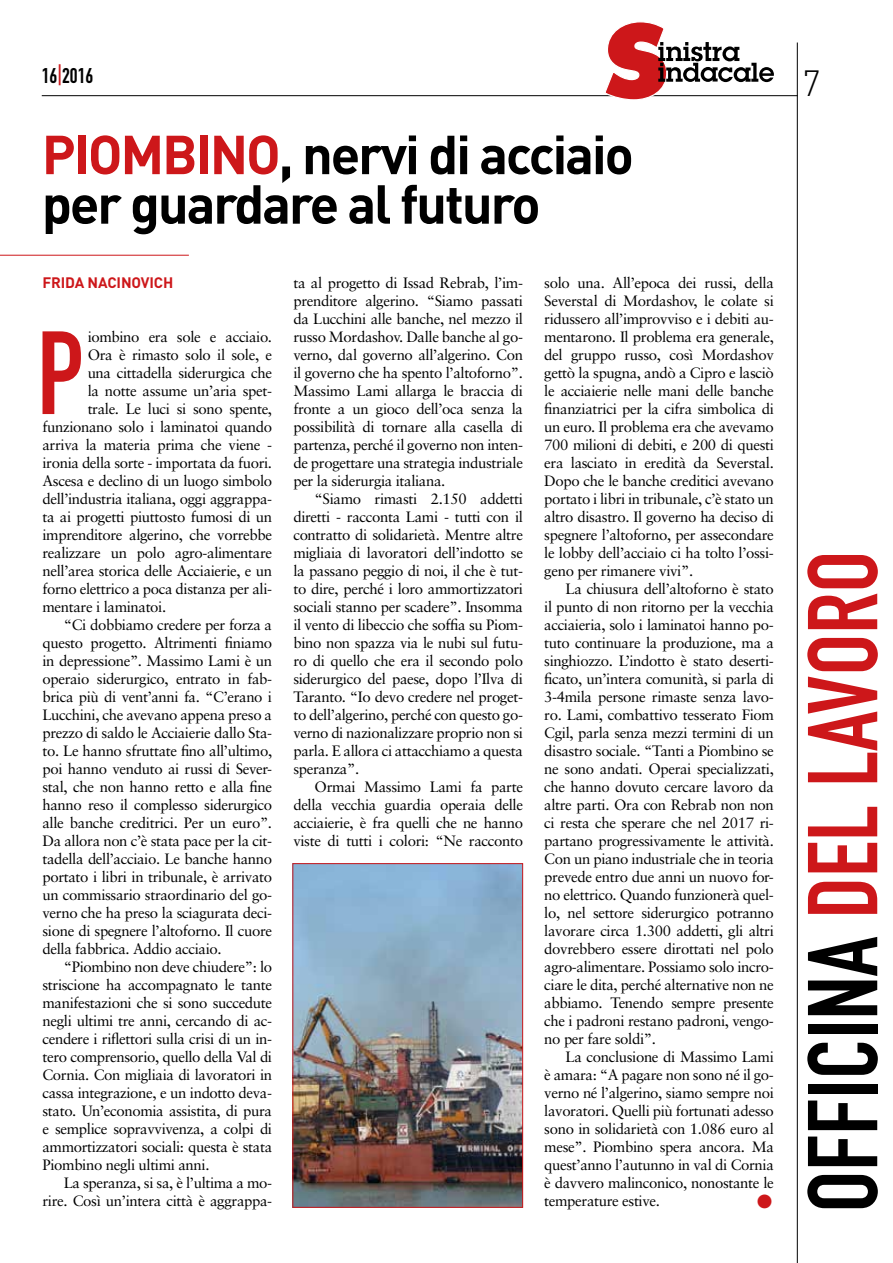
<style>
.page{position:relative;width:893px;height:1263px;background:#fff}
.page>*{position:absolute;margin:0;border:0;box-sizing:border-box;transform-origin:0 0}
.t1{font:116.1px "DIN Engschrift Std";color:#cd171a}
.t2{font:97.35px "DIN Engschrift Std";color:#cd171a}
.t3{font:700 54px/49.5px "DIN";letter-spacing:-.04em;color:#000}
.t4{font:300 36px "DIN";color:#000}
.t5{font:21px "DIN Engschrift Std";color:#000}
.t6{font:15px/18px "Sabon";letter-spacing:-.025em;color:#000;text-align:justify}
.t7{font:700 15px "DIN";letter-spacing:-.01em;color:#cd171a}
.t8{font:15px "Zapf Dingbats IT Cby BT";color:#cd171a}
.s1{color:#cd171a}
.s2{color:#000}
</style>
<div class="page">
<hr style="left:42px;top:95px;width:756px;height:1px;background:#000">
<svg style="left:603px;top:22px;width:171px;height:78px"></svg>
<hr style="left:797px;top:43px;width:1px;height:1220px;background:#000">
<img style="left:294px;top:865px;width:227px;height:341px">
<div style="left:292px;top:863px;width:231px;height:345px;border:1px solid #cd171a"></div>
<hr style="left:0;top:255px;width:189px;height:1px;background:#cd171a">
<h3 class="t5" style="left:42px;top:63px;width:53px">16<span class="s1">|</span>2016</h3>
<h3 class="t4" style="left:802px;top:61px;width:20px">7</h3>
<h3 class="t3" style="left:42px;top:128px;width:594px"><span class="s1">PIOMBINO</span>, nervi di acciaio per guardare al futuro</h3>
<p class="t7" style="left:43px;top:273px;width:132px">FRIDA NACINOVICH</p>
<h1 class="t1" style="left:37px;top:305px;width:49px">P</h1>
<p class="t6" style="left:88px;top:328px;width:186px">iombino era sole e acciaio.</p>
<p class="t6" style="left:88px;top:346px;width:186px">Ora è rimasto solo il sole, e</p>
<p class="t6" style="left:88px;top:364px;width:186px">una cittadella siderurgica che</p>
<p class="t6" style="left:88px;top:382px;width:186px">la notte assume un’aria spet-</p>
<p class="t6" style="left:88px;top:400px;width:186px">trale. Le luci si sono spente,</p>
<p class="t6" style="left:43px;top:418px;width:231px">funzionano solo i laminatoi quando</p>
<p class="t6" style="left:43px;top:436px;width:231px">arriva la materia prima che viene -</p>
<p class="t6" style="left:43px;top:454px;width:231px">ironia della sorte - importata da fuori.</p>
<p class="t6" style="left:43px;top:472px;width:231px">Ascesa e declino di un luogo simbolo</p>
<p class="t6" style="left:43px;top:490px;width:231px">dell’industria italiana, oggi aggrappa-</p>
<p class="t6" style="left:43px;top:508px;width:231px">ta ai progetti piuttosto fumosi di un</p>
<p class="t6" style="left:43px;top:526px;width:231px">imprenditore algerino, che vorrebbe</p>
<p class="t6" style="left:43px;top:544px;width:231px">realizzare un polo agro-alimentare</p>
<p class="t6" style="left:43px;top:562px;width:231px">nell’area storica delle Acciaierie, e un</p>
<p class="t6" style="left:43px;top:580px;width:231px">forno elettrico a poca distanza per ali-</p>
<p class="t6" style="left:43px;top:598px;width:125px">mentare i laminatoi.</p>
<p class="t6" style="left:64px;top:616px;width:210px">“Ci dobbiamo credere per forza a</p>
<p class="t6" style="left:43px;top:634px;width:231px">questo progetto. Altrimenti finiamo</p>
<p class="t6" style="left:43px;top:652px;width:231px">in depressione”. Massimo Lami è un</p>
<p class="t6" style="left:43px;top:670px;width:231px">operaio siderurgico, entrato in fab-</p>
<p class="t6" style="left:43px;top:688px;width:231px">brica più di vent’anni fa. “C’erano i</p>
<p class="t6" style="left:43px;top:706px;width:231px">Lucchini, che avevano appena preso a</p>
<p class="t6" style="left:43px;top:724px;width:231px">prezzo di saldo le Acciaierie dallo Sta-</p>
<p class="t6" style="left:43px;top:742px;width:231px">to. Le hanno sfruttate fino all’ultimo,</p>
<p class="t6" style="left:43px;top:760px;width:231px">poi hanno venduto ai russi di Sever-</p>
<p class="t6" style="left:43px;top:778px;width:231px">stal, che non hanno retto e alla fine</p>
<p class="t6" style="left:43px;top:796px;width:231px">hanno reso il complesso siderurgico</p>
<p class="t6" style="left:43px;top:814px;width:231px">alle banche creditrici. Per un euro”.</p>
<p class="t6" style="left:43px;top:832px;width:231px">Da allora non c’è stata pace per la cit-</p>
<p class="t6" style="left:43px;top:850px;width:231px">tadella dell’acciaio. Le banche hanno</p>
<p class="t6" style="left:43px;top:868px;width:231px">portato i libri in tribunale, è arrivato</p>
<p class="t6" style="left:43px;top:886px;width:231px">un commissario straordinario del go-</p>
<p class="t6" style="left:43px;top:904px;width:231px">verno che ha preso la sciagurata deci-</p>
<p class="t6" style="left:43px;top:922px;width:231px">sione di spegnere l’altoforno. Il cuore</p>
<p class="t6" style="left:43px;top:940px;width:181px">della fabbrica. Addio acciaio.</p>
<p class="t6" style="left:64px;top:958px;width:210px">“Piombino non deve chiudere”: lo</p>
<p class="t6" style="left:43px;top:976px;width:231px">striscione ha accompagnato le tante</p>
<p class="t6" style="left:43px;top:994px;width:231px">manifestazioni che si sono succedute</p>
<p class="t6" style="left:43px;top:1012px;width:231px">negli ultimi tre anni, cercando di ac-</p>
<p class="t6" style="left:43px;top:1030px;width:231px">cendere i riflettori sulla crisi di un in-</p>
<p class="t6" style="left:43px;top:1048px;width:231px">tero comprensorio, quello della Val di</p>
<p class="t6" style="left:43px;top:1066px;width:231px">Cornia. Con migliaia di lavoratori in</p>
<p class="t6" style="left:43px;top:1084px;width:231px">cassa integrazione, e un indotto deva-</p>
<p class="t6" style="left:43px;top:1102px;width:231px">stato. Un’economia assistita, di pura</p>
<p class="t6" style="left:43px;top:1120px;width:231px">e semplice sopravvivenza, a colpi di</p>
<p class="t6" style="left:43px;top:1138px;width:231px">ammortizzatori sociali: questa è stata</p>
<p class="t6" style="left:43px;top:1156px;width:168px">Piombino negli ultimi anni.</p>
<p class="t6" style="left:64px;top:1174px;width:210px">La speranza, si sa, è l’ultima a mo-</p>
<p class="t6" style="left:43px;top:1192px;width:231px">rire. Così un’intera città è aggrappa-</p>
<p class="t6" style="left:293px;top:274px;width:231px">ta al progetto di Issad Rebrab, l’im&shy;prenditore algerino. “Siamo passati da Lucchini alle banche, nel mezzo il russo Mordashov. Dalle banche al go&shy;verno, dal governo all’algerino. Con il governo che ha spento l’altoforno”.<br>Massimo Lami allarga le braccia di fronte a un gioco dell’oca senza la possibilità di tornare alla casella di partenza, perché il governo non inten&shy;de progettare una strategia industriale per la siderurgia italiana.</p>
<p class="t6" style="left:293px;top:490px;width:231px;text-indent:21px">“Siamo rimasti 2.150 addetti diretti - racconta Lami - tutti con il contratto di solidarietà. Mentre altre migliaia di lavoratori dell’indotto se la passano peggio di noi, il che è tut&shy;to dire, perché i loro ammortizzatori sociali stanno per scadere”. Insomma il vento di libeccio che soffia su Piom&shy;bino non spazza via le nubi sul futu&shy;ro di quello che era il secondo polo siderurgico del paese, dopo l’Ilva di Taranto. “Io devo credere nel proget&shy;to dell’algerino, perché con questo go&shy;verno di nazionalizzare proprio non si parla. E allora ci attacchiamo a questa speranza”.</p>
<p class="t6" style="left:293px;top:778px;width:231px;text-indent:21px">Ormai Massimo Lami fa parte della vecchia guardia operaia delle acciaierie, è fra quelli che ne hanno viste di tutti i colori: “Ne racconto</p>
<p class="t6" style="left:544px;top:274px;width:231px">solo una. All’epoca dei russi, della Severstal di Mordashov, le colate si ridussero all’improvviso e i debiti au&shy;mentarono. Il problema era generale, del gruppo russo, così Mordashov gettò la spugna, andò a Cipro e lasciò le acciaierie nelle mani delle banche finanziatrici per la cifra simbolica di un euro. Il problema era che avevamo 700 milioni di debiti, e 200 di questi era lasciato in eredità da Severstal.<br>Dopo che le banche creditici avevano portato i libri in tribunale, c’è stato un altro disastro. Il governo ha deciso di spegnere l’altoforno, per assecondare le lobby dell’acciaio ci ha tolto l’ossi&shy;geno per rimanere vivi”.</p>
<p class="t6" style="left:544px;top:580px;width:231px;text-indent:21px">La chiusura dell’altoforno è stato il punto di non ritorno per la vecchia acciaieria, solo i laminatoi hanno po&shy;tuto continuare la produzione, ma a singhiozzo. L’indotto è stato deserti&shy;ficato, un’intera comunità, si parla di 3-4mila persone rimaste senza lavo&shy;ro. Lami, combattivo tesserato Fiom Cgil, parla senza mezzi termini di un disastro sociale. “Tanti a Piombino se ne sono andati. Operai specializzati, che hanno dovuto cercare lavoro da altre parti. Ora con Rebrab non non ci resta che sperare che nel 2017 ri&shy;partano progressivamente le attività.<br>Con un piano industriale che in teoria prevede entro due anni un nuovo for&shy;no elettrico. Quando funzionerà quel&shy;lo, nel settore siderurgico potranno lavorare circa 1.300 addetti, gli altri dovrebbero essere dirottati nel polo agro-alimentare. Possiamo solo incro&shy;ciare le dita, perché alternative non ne abbiamo. Tenendo sempre presente che i padroni restano padroni, vengo&shy;no per fare soldi”.</p>
<p class="t6" style="left:544px;top:1048px;width:231px;text-indent:21px">La conclusione di Massimo Lami è amara: “A pagare non sono né il go&shy;verno né l’algerino, siamo sempre noi lavoratori. Quelli più fortunati adesso sono in solidarietà con 1.086 euro al mese”. Piombino spera ancora. Ma quest’anno l’autunno in val di Cornia è davvero malinconico, nonostante le temperature estive.</p>
<p class="t8" style="left:757px;top:1194px;width:16px">●</p>
<h2 class="t2" style="left:786px;top:1212px;width:663px;rotate:-90deg"><span class="s2">OFFICINA</span> DEL LAVORO</h2>
</div>
